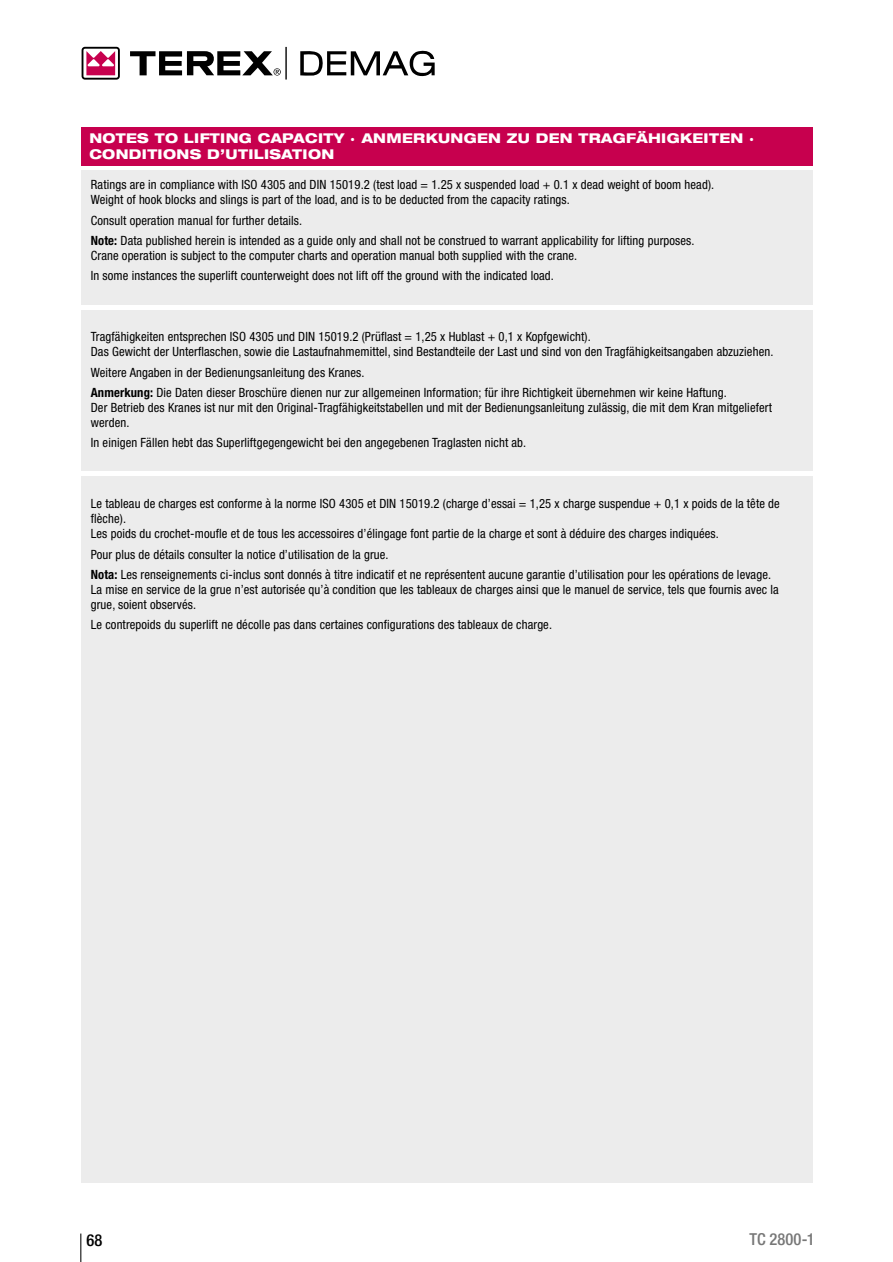
<style>
.page{position:relative;width:893px;height:1262px;background:#fff}
.page>*{position:absolute;margin:0;border:0;box-sizing:border-box;transform-origin:0 0}
.t1{font:500 condensed 16.5px "Helvetica Neue";color:#777}
.t2{font:500 condensed 16.5px "Helvetica Neue";color:#000}
.t3{font:800 expanded 13.5px/16.2px "Helvetica Neue";letter-spacing:.025em;color:#fff}
.t4{font:condensed 12.75px/15px "Helvetica Neue";letter-spacing:.01em;color:#000}
.s1{font-weight:700}
</style>
<div class="page">
<svg style="left:80px;top:1233px;width:1px;height:28px"></svg>
<svg style="left:300px;top:50px;width:134px;height:27px"></svg>
<div style="left:82px;top:47px;width:38px;height:33px;border:2px solid #000;border-radius:3px"></div>
<hr style="left:285px;top:47px;width:2px;height:33px;background:#000">
<svg style="left:130px;top:51px;width:151px;height:25px"></svg>
<svg style="left:86px;top:51px;width:29px;height:24px"></svg>
<div style="left:81px;top:128px;width:731px;height:38px;background:#c7004e"></div>
<div style="left:81px;top:170px;width:731px;height:1012px;background:#ececec"></div>
<hr style="left:77px;top:305px;width:739px;height:4px;background:#fff">
<hr style="left:77px;top:471px;width:739px;height:4px;background:#fff">
<p class="t3" style="left:89px;top:131px;width:666px">NOTES TO LIFTING CAPACITY · ANMERKUNGEN ZU DEN TRAGFÄHIGKEITEN ·<br>CONDITIONS D’UTILISATION</p>
<p class="t4" style="left:91px;top:178px;width:625px">Ratings are in compliance with ISO 4305 and DIN 15019.2 (test load = 1.25 x suspended load + 0.1 x dead weight of boom head).<br>Weight of hook blocks and slings is part of the load, and is to be deducted from the capacity ratings.</p>
<p class="t4" style="left:91px;top:211px;width:605px;line-height:20.2px">Consult operation manual for further details.<br><span class="s1">Note:</span> Data published herein is intended as a guide only and shall not be construed to warrant applicability for lifting purposes.</p>
<p class="t4" style="left:91px;top:246px;width:488px;line-height:20.2px">Crane operation is subject to the computer charts and operation manual both supplied with the crane.<br>In some instances the superlift counterweight does not lift off the ground with the indicated load.</p>
<p class="t4" style="left:91px;top:330px;width:684px">Tragfähigkeiten entsprechen ISO 4305 und DIN 15019.2 (Prüflast = 1,25 x Hublast + 0,1 x Kopfgewicht).<br>Das Gewicht der Unterflaschen, sowie die Lastaufnahmemittel, sind Bestandteile der Last und sind von den Tragfähigkeitsangaben abzuziehen.</p>
<p class="t4" style="left:91px;top:363px;width:637px;line-height:20.2px">Weitere Angaben in der Bedienungsanleitung des Kranes.<br><span class="s1">Anmerkung:</span> Die Daten dieser Broschüre dienen nur zur allgemeinen Information; für ihre Richtigkeit übernehmen wir keine Haftung.</p>
<p class="t4" style="left:91px;top:401px;width:682px">Der Betrieb des Kranes ist nur mit den Original-Tragfähigkeitstabellen und mit der Bedienungsanleitung zulässig, die mit dem Kran mitgeliefert werden.</p>
<p class="t4" style="left:91px;top:436px;width:437px">In einigen Fällen hebt das Superliftgegengewicht bei den angegebenen Traglasten nicht ab.</p>
<p class="t4" style="left:91px;top:497px;width:690px">Le tableau de charges est conforme à la norme ISO 4305 et DIN 15019.2 (charge d’essai = 1,25 x charge suspendue + 0,1 x poids de la tête de flèche).<br>Les poids du crochet-moufle et de tous les accessoires d’élingage font partie de la charge et sont à déduire des charges indiquées.</p>
<p class="t4" style="left:91px;top:545px;width:682px;line-height:20.2px">Pour plus de détails consulter la notice d’utilisation de la grue.<br><span class="s1">Nota:</span> Les renseignements ci-inclus sont donnés à titre indicatif et ne représentent aucune garantie d’utilisation pour les opérations de levage.</p>
<p class="t4" style="left:91px;top:583px;width:689px">La mise en service de la grue n’est autorisée qu’à condition que les tableaux de charges ainsi que le manuel de service, tels que fournis avec la grue, soient observés.</p>
<p class="t4" style="left:91px;top:618px;width:462px">Le contrepoids du superlift ne décolle pas dans certaines configurations des tableaux de charge.</p>
<p class="t2" style="left:87px;top:1234px;width:17px">68</p>
<p class="t1" style="left:749px;top:1232px;width:67px">TC 2800-1</p>
</div>
